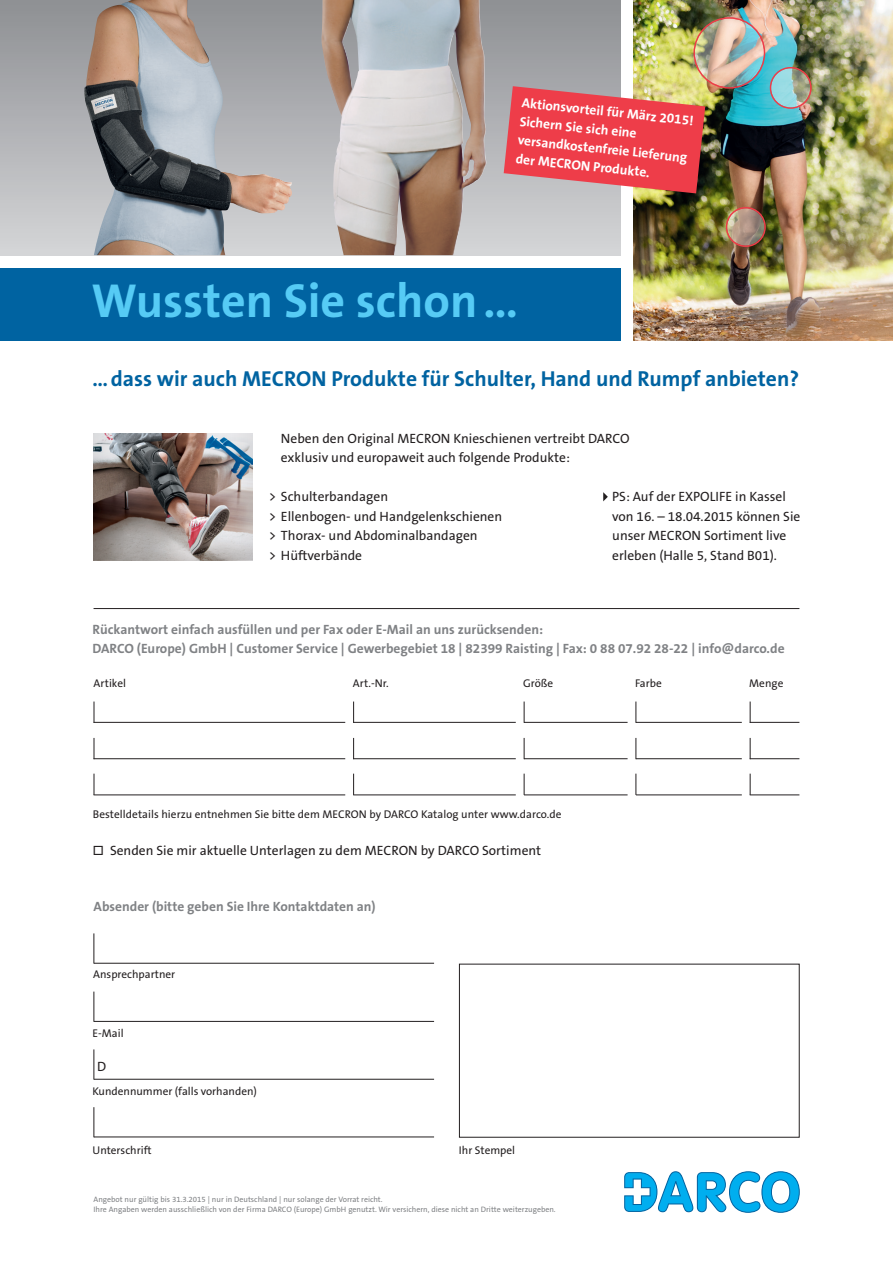
<style>
.page{position:relative;width:893px;height:1263px;background:#fff}
.page>*{position:absolute;margin:0;border:0;box-sizing:border-box;transform-origin:0 0}
.t1{font:700 48px "The Sans B Plus W7";color:#56cbf5}
.t2{font:700 21.75px "The Sans B Plus W7";color:#0063a1}
.t3{font:13.5px/19.5px "The Sans B Plus W5 Plain";color:#231f20}
.t4{font:700 13.5px/19.5px "The Sans B Plus W7";color:#808285}
.t5{font:700 13.5px/18.8px "The Sans B Plus W7";color:#fff}
.t6{font:11.25px "The Sans B Plus W5 Plain";color:#231f20}
.t7{font:7.8px/9.8px "The Sans B Plus W5 Plain";color:#808285}
.s1{font-family:"The Sans Expert"}
</style>
<div class="page">
<div style="left:0;top:0;width:621px;height:255px;background:linear-gradient(to bottom,#8e9093,#d4d5d7)"></div>
<img style="left:634px;top:0;width:259px;height:340px">
<div style="left:0;top:268px;width:621px;height:72px;background:#0063a1"></div>
<hr style="left:94px;top:608px;width:705px;height:1px;background:#231f20">
<div style="left:459px;top:964px;width:341px;height:173px;border:1px solid #231f20"></div>
<hr style="left:94px;top:1021px;width:340px;height:1px;background:#231f20">
<hr style="left:94px;top:991px;width:1px;height:31px;background:#231f20">
<hr style="left:94px;top:963px;width:340px;height:1px;background:#231f20">
<hr style="left:94px;top:933px;width:1px;height:30px;background:#231f20">
<hr style="left:94px;top:1079px;width:340px;height:1px;background:#231f20">
<hr style="left:94px;top:1049px;width:1px;height:30px;background:#231f20">
<hr style="left:94px;top:1136px;width:340px;height:1px;background:#231f20">
<hr style="left:94px;top:1107px;width:1px;height:30px;background:#231f20">
<svg style="left:624px;top:1171px;width:176px;height:42px"></svg>
<img style="left:694px;top:18px;width:70px;height:70px;border-radius:50%">
<div style="left:693px;top:17px;width:72px;height:72px;border:1px solid #ee3d49;border-radius:50%"></div>
<svg style="left:770px;top:68px;width:41px;height:40px"></svg>
<div style="left:770px;top:67px;width:41px;height:42px;border:1px solid #ee3d49;border-radius:50%"></div>
<svg style="left:726px;top:208px;width:39px;height:38px"></svg>
<div style="left:726px;top:207px;width:40px;height:40px;border:1px solid #ee3d49;border-radius:50%"></div>
<img style="left:321px;top:0;width:166px;height:255px">
<img style="left:84px;top:0;width:208px;height:255px">
<svg style="left:504px;top:86px;width:201px;height:107px;background:#e2575b"></svg>
<svg style="left:94px;top:774px;width:1px;height:20px"></svg>
<svg style="left:353px;top:774px;width:1px;height:20px"></svg>
<svg style="left:524px;top:774px;width:1px;height:20px"></svg>
<svg style="left:635px;top:774px;width:1px;height:21px"></svg>
<svg style="left:750px;top:774px;width:1px;height:20px"></svg>
<hr style="left:94px;top:794px;width:251px;height:1px;background:#231f20">
<hr style="left:353px;top:794px;width:163px;height:1px;background:#231f20">
<hr style="left:524px;top:794px;width:104px;height:1px;background:#231f20">
<hr style="left:636px;top:794px;width:106px;height:1px;background:#231f20">
<hr style="left:750px;top:794px;width:49px;height:1px;background:#231f20">
<svg style="left:94px;top:738px;width:1px;height:20px"></svg>
<svg style="left:353px;top:738px;width:1px;height:20px"></svg>
<svg style="left:524px;top:738px;width:1px;height:20px"></svg>
<svg style="left:635px;top:738px;width:1px;height:21px"></svg>
<svg style="left:750px;top:738px;width:1px;height:20px"></svg>
<hr style="left:94px;top:758px;width:251px;height:1px;background:#231f20">
<hr style="left:353px;top:758px;width:163px;height:1px;background:#231f20">
<hr style="left:524px;top:758px;width:104px;height:1px;background:#231f20">
<hr style="left:636px;top:758px;width:106px;height:1px;background:#231f20">
<hr style="left:750px;top:758px;width:49px;height:1px;background:#231f20">
<svg style="left:94px;top:701px;width:1px;height:21px"></svg>
<svg style="left:353px;top:701px;width:1px;height:21px"></svg>
<svg style="left:524px;top:701px;width:1px;height:21px"></svg>
<svg style="left:635px;top:701px;width:1px;height:22px"></svg>
<svg style="left:750px;top:701px;width:1px;height:21px"></svg>
<hr style="left:94px;top:722px;width:251px;height:1px;background:#231f20">
<hr style="left:353px;top:722px;width:163px;height:1px;background:#231f20">
<hr style="left:524px;top:722px;width:104px;height:1px;background:#231f20">
<hr style="left:636px;top:722px;width:106px;height:1px;background:#231f20">
<hr style="left:750px;top:722px;width:49px;height:1px;background:#231f20">
<img style="left:130px;top:434px;width:61px;height:126px">
<img style="left:191px;top:434px;width:61px;height:126px">
<svg style="left:94px;top:434px;width:36px;height:126px;background:#766c68"></svg>
<svg style="left:603px;top:492px;width:5px;height:9px"></svg>
<p class="t5" style="left:523px;top:93px;width:174px;rotate:6deg">Aktionsvorteil für März 2015!<br>Sichern Sie sich eine versandkostenfreie Lieferung der MECRON Produkte.</p>
<h1 class="t1" style="left:91px;top:270px;width:428px">Wussten Sie schon...</h1>
<h2 class="t2" style="left:92px;top:365px;width:708px">… dass wir auch MECRON Produkte für Schulter, Hand und Rumpf anbieten?</h2>
<p class="t3" style="left:281px;top:429px;width:350px">Neben den Original MECRON Knieschienen vertreibt DARCO exklusiv und europaweit auch folgende Produkte:</p>
<p class="t3" style="left:269px;top:487px;width:235px">&gt; Schulterbandagen<br>&gt; Ellenbogen- und Handgelenkschienen &gt; Thorax- und Abdominalbandagen<br>&gt; Hüftverbände</p>
<p class="t3" style="left:612px;top:487px;width:190px">PS: Auf der EXPOLIFE in Kassel von 16. – 18.04.2015 können Sie unser MECRON Sortiment live erleben (Halle 5, Stand B01).</p>
<p class="t4" style="left:93px;top:619px;width:693px">Rückantwort einfach ausfüllen und per Fax oder E-Mail an uns zurücksenden:<br>DARCO (Europe) GmbH | Customer Service | Gewerbegebiet 18 | 82399 Raisting | Fax: 0 88 07.92 28-22 | info@darco.de</p>
<p class="t6" style="left:94px;top:676px;width:34px">Artikel</p>
<p class="t6" style="left:353px;top:676px;width:37px">Art.-Nr.</p>
<p class="t6" style="left:523px;top:676px;width:32px">Größe</p>
<p class="t6" style="left:635px;top:676px;width:28px">Farbe</p>
<p class="t6" style="left:749px;top:676px;width:36px">Menge</p>
<p class="t6" style="left:93px;top:807px;width:470px">Bestelldetails hierzu entnehmen Sie bitte dem MECRON by DARCO Katalog unter www.darco.de</p>
<p class="t3" style="left:92px;top:840px;width:450px"><span class="s1">ò</span> Senden Sie mir aktuelle Unterlagen zu dem MECRON by DARCO Sortiment</p>
<p class="t4" style="left:94px;top:896px;width:284px">Absender (bitte geben Sie Ihre Kontaktdaten an)</p>
<p class="t6" style="left:93px;top:967px;width:84px">Ansprechpartner</p>
<p class="t6" style="left:93px;top:1026px;width:33px">E-Mail</p>
<p class="t3" style="left:97px;top:1057px;width:11px">D</p>
<p class="t6" style="left:93px;top:1084px;width:166px">Kundennummer (falls vorhanden)</p>
<p class="t6" style="left:93px;top:1143px;width:60px">Unterschrift</p>
<p class="t6" style="left:459px;top:1143px;width:58px">Ihr Stempel</p>
<p class="t7" style="left:94px;top:1195px;width:464px">Angebot nur gültig bis 31.3.2015 | nur in Deutschland | nur solange der Vorrat reicht.<br>Ihre Angaben werden ausschließlich von der Firma DARCO (Europe) GmbH genutzt. Wir versichern, diese nicht an Dritte weiterzugeben.</p>
</div>
